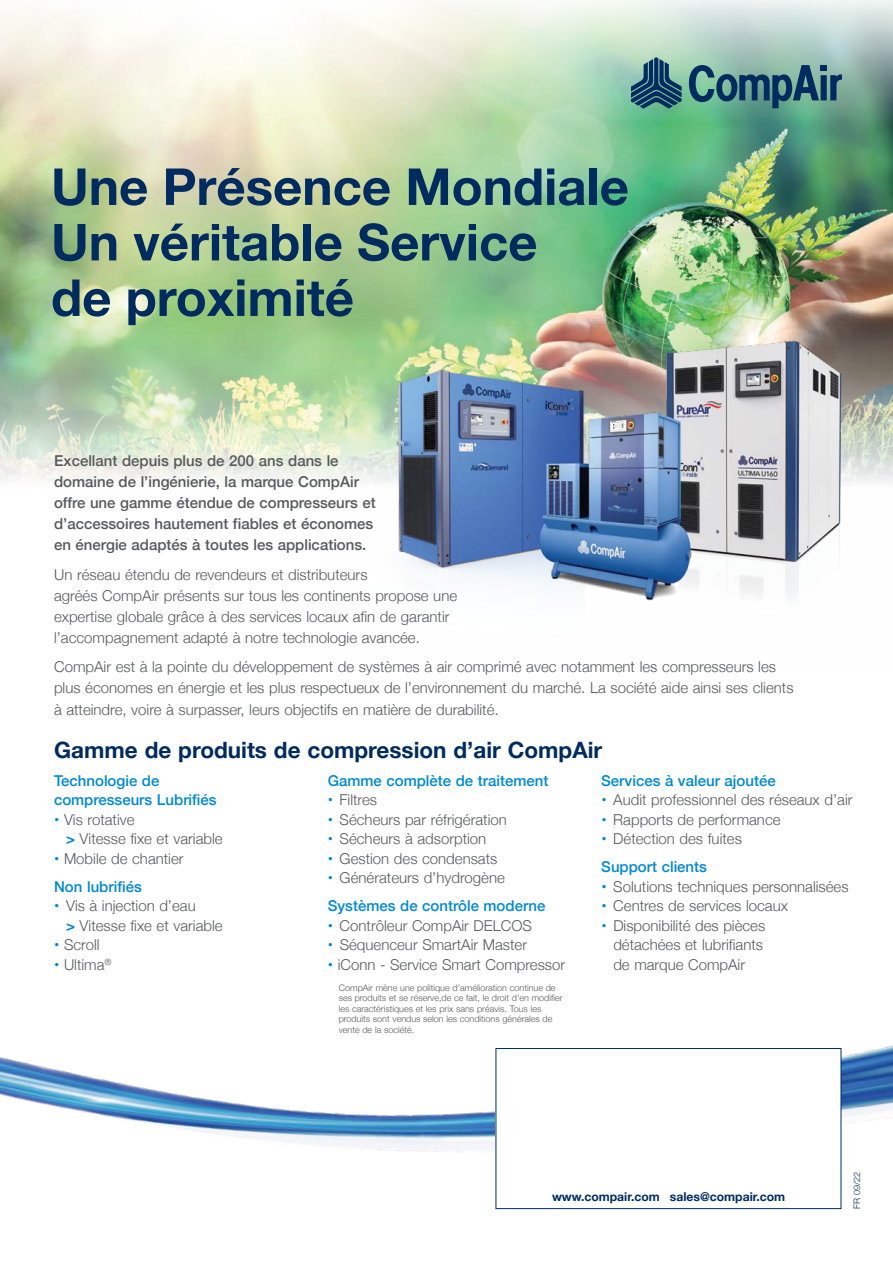
<style>
.page{position:relative;width:893px;height:1263px;background:#fff}
.page>*{position:absolute;margin:0;border:0;box-sizing:border-box;transform-origin:0 0}
.t1{font:700 51px/55.5px "Helvetica Neue";color:#002b5f}
.t2{font:700 22.5px "Helvetica Neue";color:#002b5f}
.t3{font:300 15px/21px "Helvetica Neue";color:#58595b}
.t4{font:500 15px/21px "Helvetica Neue";color:#58595b}
.t5{font:500 15px/19.5px "Helvetica Neue";color:#0089cf}
.t6{font:700 12.15px "Helvetica Neue";color:#002b5f}
.t7{font:300 9px/10.5px "Helvetica Neue";color:#58595b}
.t8{font:300 9px "Helvetica Neue";color:#002b5f}
.s1{font-weight:700;color:#0089cf}
.s2{font-weight:500;color:#0089cf}
.s3{font-weight:700}
.s4{font-weight:300;color:#58595b}
</style>
<div class="page">
<img style="left:0;top:0;width:893px;height:481px">
<img style="left:320px;top:290px;width:573px;height:311px">
<img style="left:0;top:1045px;width:893px;height:107px">
<svg style="left:689px;top:65px;width:153px;height:43px;background:#4b7f84"></svg>
<svg style="left:631px;top:57px;width:51px;height:52px;background:#477884"></svg>
<svg style="left:495px;top:1048px;width:347px;height:161px"></svg>
<h1 class="t1" style="left:51px;top:160px;width:579px">Une Présence Mondiale<br>Un véritable Service<br>de proximité</h1>
<p class="t4" style="left:54px;top:449px;width:323px">Excellant depuis plus de 200 ans dans le domaine de l’ingénierie, la marque CompAir offre une gamme étendue de compresseurs et d’accessoires hautement fiables et économes en énergie adaptés à toutes les applications.</p>
<p class="t3" style="left:54px;top:563px;width:405px">Un réseau étendu de revendeurs et distributeurs<br>agréés CompAir présents sur tous les continents propose une expertise globale grâce à des services locaux afin de garantir l’accompagnement adapté à notre technologie avancée.</p>
<p class="t3" style="left:54px;top:655px;width:741px">CompAir est à la pointe du développement de systèmes à air comprimé avec notamment les compresseurs les plus économes en énergie et les plus respectueux de l’environnement du marché. La société aide ainsi ses clients à atteindre, voire à surpasser, leurs objectifs en matière de durabilité.</p>
<h2 class="t2" style="left:54px;top:733px;width:550px">Gamme de produits de compression d’air CompAir</h2>
<p class="t5" style="left:54px;top:769px;width:164px">Technologie de compresseurs Lubrifiés</p>
<p class="t3" style="left:66px;top:808px;width:158px;line-height:19.5px;text-indent:-12px"><span class="s1">•</span> Vis rotative<br><span class="s1">&gt;</span> Vitesse fixe et variable</p>
<p class="t3" style="left:54px;top:843px;width:131px;line-height:28px"><span class="s1">•</span> Mobile de chantier<br><span class="s2">Non lubrifiés</span></p>
<p class="t3" style="left:66px;top:895px;width:158px;line-height:19.5px;text-indent:-12px"><span class="s1">•</span> Vis à injection d’eau<br><span class="s1">&gt;</span> Vitesse fixe et variable</p>
<p class="t3" style="left:54px;top:933px;width:47px"><span class="s1">•</span> Scroll</p>
<p class="t3" style="left:54px;top:953px;width:59px"><span class="s1">•</span> Ultima<sup>®</sup></p>
<p class="t5" style="left:328px;top:769px;width:222px">Gamme complète de traitement</p>
<p class="t3" style="left:328px;top:788px;width:51px"><span class="s1">•</span> Filtres</p>
<p class="t3" style="left:328px;top:808px;width:181px"><span class="s1">•</span> Sécheurs par réfrigération</p>
<p class="t3" style="left:328px;top:827px;width:160px"><span class="s1">•</span> Sécheurs à adsorption</p>
<p class="t3" style="left:328px;top:847px;width:171px"><span class="s1">•</span> Gestion des condensats</p>
<p class="t5" style="left:328px;top:863px;width:219px;line-height:28px"><span class="s3">•</span> <span class="s4">Générateurs d’hydrogène<br></span>Systèmes de contrôle moderne</p>
<p class="t3" style="left:328px;top:914px;width:206px"><span class="s1">•</span> Contrôleur CompAir DELCOS</p>
<p class="t3" style="left:328px;top:933px;width:201px"><span class="s1">•</span> Séquenceur SmartAir Master</p>
<p class="t3" style="left:328px;top:953px;width:239px"><span class="s1">•</span> iConn - Service Smart Compressor</p>
<p class="t7" style="left:339px;top:981px;width:225px">CompAir mène une politique d’amélioration continue de ses produits et se réserve,de ce fait, le droit d’en modifier les caractéristiques et les prix sans préavis. Tous les produits sont vendus selon les conditions générales de vente de la société.</p>
<p class="t5" style="left:601px;top:769px;width:176px">Services à valeur ajoutée</p>
<p class="t3" style="left:601px;top:788px;width:253px"><span class="s1">•</span> Audit professionnel des réseaux d’air</p>
<p class="t3" style="left:601px;top:808px;width:181px"><span class="s1">•</span> Rapports de performance</p>
<p class="t3" style="left:601px;top:824px;width:142px;line-height:28px"><span class="s1">•</span> Détection des fuites<br><span class="s2">Support clients</span></p>
<p class="t3" style="left:601px;top:875px;width:249px"><span class="s1">•</span> Solutions techniques personnalisées</p>
<p class="t3" style="left:601px;top:894px;width:188px"><span class="s1">•</span> Centres de services locaux</p>
<p class="t3" style="left:613px;top:914px;width:153px;line-height:19.5px;text-indent:-12px"><span class="s1">•</span> Disponibilité des pièces détachées et lubrifiants de marque CompAir</p>
<p class="t6" style="left:552px;top:1187px;width:235px">www.compair.com sales@compair.com</p>
<p class="t8" style="left:849px;top:1209px;width:38px;rotate:-90deg">FR 09/22</p>
</div>
